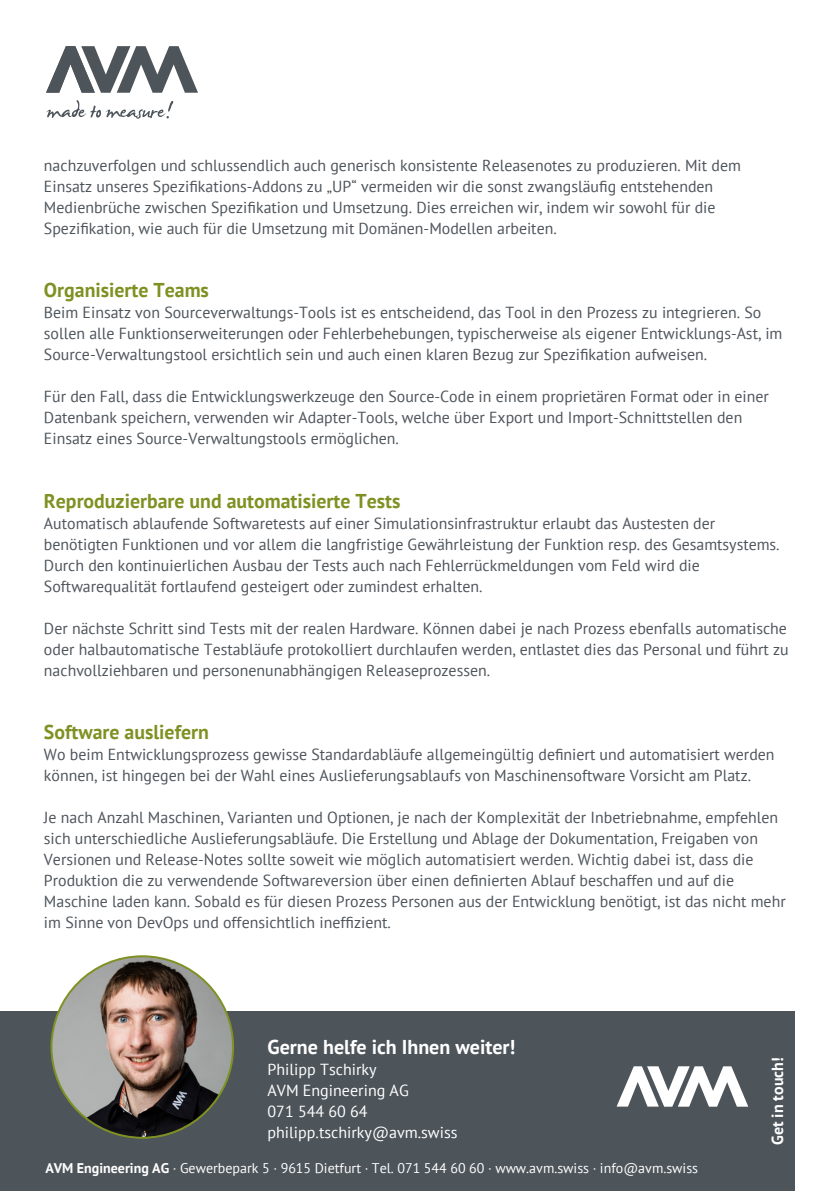
<style>
.page{position:relative;width:840px;height:1191px;background:#fff}
.page>*{position:absolute;margin:0;border:0;box-sizing:border-box;transform-origin:0 0}
.t1{font:700 20px "PT Sans";color:#809123}
.t2{font:700 20px "PT Sans";color:#fff}
.t3{font:16px/21px "PT Sans";color:#4d545a}
.t4{font:16px/21px "PT Sans";color:#fff}
.t5{font:700 16px "PT Sans";color:#fff}
.t6{font:14px "PT Sans";color:#fff}
.s1{font-weight:700}
</style>
<div class="page">
<svg style="left:46px;top:46px;width:152px;height:47px"></svg>
<svg style="left:46px;top:100px;width:128px;height:19px"></svg>
<div style="left:0;top:1011px;width:794px;height:180px;background:#4d545a"></div>
<img style="left:53px;top:957px;width:180px;height:180px">
<svg style="left:617px;top:1066px;width:130px;height:40px"></svg>
<p class="t3" style="left:44px;top:155px;width:698px">nachzuverfolgen und schlussendlich auch generisch konsistente Releasenotes zu produzieren. Mit dem Einsatz unseres Spezifikations-Addons zu „UP“ vermeiden wir die sonst zwangsläufig entstehenden Medienbrüche zwischen Spezifikation und Umsetzung. Dies erreichen wir, indem wir sowohl für die Spezifikation, wie auch für die Umsetzung mit Domänen-Modellen arbeiten.</p>
<p class="t1" style="left:44px;top:277px;width:166px">Organisierte Teams</p>
<p class="t3" style="left:44px;top:302px;width:739px">Beim Einsatz von Sourceverwaltungs-Tools ist es entscheidend, das Tool in den Prozess zu integrieren. So sollen alle Funktionserweiterungen oder Fehlerbehebungen, typischerweise als eigener Entwicklungs-Ast, im<br>Source-Verwaltungstool ersichtlich sein und auch einen klaren Bezug zur Spezifikation aufweisen.</p>
<p class="t3" style="left:44px;top:386px;width:726px">Für den Fall, dass die Entwicklungswerkzeuge den Source-Code in einem proprietären Format oder in einer<br>Datenbank speichern, verwenden wir Adapter-Tools, welche über Export und Import-Schnittstellen den<br>Einsatz eines Source-Verwaltungstools ermöglichen.</p>
<p class="t1" style="left:44px;top:487px;width:358px">Reproduzierbare und automatisierte Tests</p>
<p class="t3" style="left:44px;top:512px;width:736px">Automatisch ablaufende Softwaretests auf einer Simulationsinfrastruktur erlaubt das Austesten der benötigten Funktionen und vor allem die langfristige Gewährleistung der Funktion resp. des Gesamtsystems.<br>Durch den kontinuierlichen Ausbau der Tests auch nach Fehlerrückmeldungen vom Feld wird die Softwarequalität fortlaufend gesteigert oder zumindest erhalten.</p>
<p class="t3" style="left:44px;top:617px;width:746px;text-align:justify">Der nächste Schritt sind Tests mit der realen Hardware. Können dabei je nach Prozess ebenfalls automatische oder halbautomatische Testabläufe protokolliert durchlaufen werden, entlastet dies das Personal und führt zu nachvollziehbaren und personenunabhängigen Releaseprozessen.</p>
<p class="t1" style="left:44px;top:718px;width:166px">Software ausliefern</p>
<p class="t3" style="left:44px;top:743px;width:731px">Wo beim Entwicklungsprozess gewisse Standardabläufe allgemeingültig definiert und automatisiert werden können, ist hingegen bei der Wahl eines Auslieferungsablaufs von Maschinensoftware Vorsicht am Platz.</p>
<p class="t3" style="left:44px;top:806px;width:742px">Je nach Anzahl Maschinen, Varianten und Optionen, je nach der Komplexität der Inbetriebnahme, empfehlen sich unterschiedliche Auslieferungsabläufe. Die Erstellung und Ablage der Dokumentation, Freigaben von Versionen und Release-Notes sollte soweit wie möglich automatisiert werden. Wichtig dabei ist, dass die Produktion die zu verwendende Softwareversion über einen definierten Ablauf beschaffen und auf die Maschine laden kann. Sobald es für diesen Prozess Personen aus der Entwicklung benötigt, ist das nicht mehr im Sinne von DevOps und offensichtlich ineffizient.</p>
<p class="t2" style="left:267px;top:1033px;width:249px">Gerne helfe ich Ihnen weiter!</p>
<p class="t4" style="left:267px;top:1058px;width:191px">Philipp Tschirky<br>AVM Engineering AG<br>071 544 60 64 philipp.tschirky@avm.swiss</p>
<p class="t5" style="left:766px;top:1145px;width:89px;rotate:-90deg">Get in touch!</p>
<p class="t6" style="left:45px;top:1158px;width:654px"><span class="s1">AVM Engineering AG</span> · Gewerbepark 5 · 9615 Dietfurt · Tel. 071 544 60 60 · www.avm.swiss · info@avm.swiss</p>
</div>
